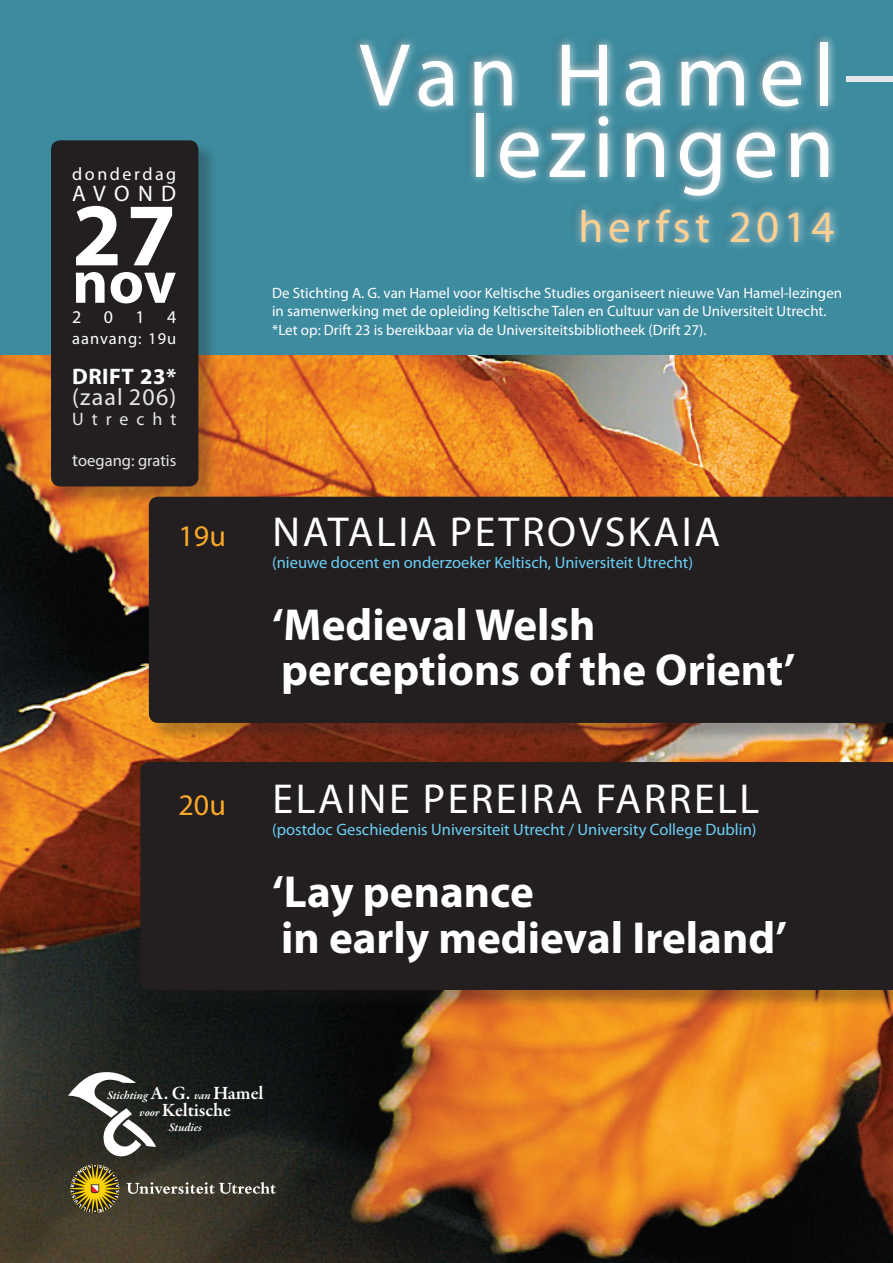
<style>
.page{position:relative;width:893px;height:1263px;background:#fff}
.page>*{position:absolute;margin:0;border:0;box-sizing:border-box;transform-origin:0 0}
.t1{font:90px/71.4px "Myriad Kelten";letter-spacing:.07em;color:#fff;text-align:right}
.t2{font:700 90px "Myriad Kelten";color:#fff}
.t3{font:700 61.5px "Myriad Kelten";color:#fff}
.t4{font:700 45px/45.9px "Myriad Kelten";color:#fff}
.t5{font:45px "Myriad Kelten";letter-spacing:.1em;color:#fdd091}
.t6{font:42px "Myriad Kelten";letter-spacing:.06em;color:#fff}
.t7{font:30px "Myriad Kelten";color:#faa828}
.t8{font:24px "Myriad Kelten";letter-spacing:.05em;color:#e6e7e9}
.t9{font:700 22.5px "Myriad Kelten";letter-spacing:.02em;color:#fff}
.t10{font:22.5px "Myriad Kelten";letter-spacing:.375em;color:#fff}
.t11{font:600 19.05px "Garamond Premr Pro";letter-spacing:-.005em;color:#fff}
.t12{font:18px "Myriad Kelten";letter-spacing:.14em;color:#fff}
.t13{font:18px "Myriad Kelten";letter-spacing:.44em;color:#e6e7e9}
.t14{font:16.5px "Myriad Kelten";color:#6bcff6}
.t15{font:16.5px "Myriad Kelten";color:#e6e7e9}
.t16{font:16.5px "Myriad Kelten";letter-spacing:.06em;color:#fff}
.t17{font:15px/18.8px "Myriad Kelten";color:#fff}
.t18{font:italic 600 11.85px "Garamond Premr Pro";letter-spacing:-.005em;color:#fff}
.s1{font-size:18px}
.s2{font-style:normal;font-size:19.05px}
.s3{font-style:italic;font-size:11.85px}
</style>
<div class="page">
<img style="left:0;top:355px;width:893px;height:908px">
<div style="left:0;top:0;width:893px;height:355px;background:#3d8b9f"></div>
<div style="left:351px;top:33px;width:491px;height:218px;background:#fff;opacity:.88"></div>
<div style="left:53px;top:143px;width:164px;height:362px;background:#231f20;opacity:.29"></div>
<div style="left:52px;top:141px;width:146px;height:345px;background:#231f20;border-radius:9px"></div>
<div style="left:51px;top:140px;width:147px;height:346px;border:2px solid #231f20;border-radius:9px"></div>
<div style="left:151px;top:499px;width:742px;height:242px;background:#231f20;opacity:.29"></div>
<div style="left:149px;top:497px;width:744px;height:226px;background:#231f20"></div>
<div style="left:143px;top:764px;width:750px;height:244px;background:#231f20;opacity:.29"></div>
<div style="left:140px;top:762px;width:753px;height:228px;background:#231f20"></div>
<svg style="left:68px;top:1071px;width:88px;height:86px"></svg>
<svg style="left:127px;top:1182px;width:149px;height:12px;background:#747168"></svg>
<svg style="left:70px;top:1164px;width:50px;height:49px;background:#826f26"></svg>
<p class="t12" style="left:72px;top:162px;width:106px">donderdag</p>
<h3 class="t10" style="left:72px;top:178px;width:106px">AVOND</h3>
<h1 class="t2" style="left:72px;top:176px;width:106px">27</h1>
<h2 class="t3" style="left:72px;top:242px;width:106px">nov</h2>
<p class="t12" style="left:72px;top:305px;width:106px">2014</p>
<p class="t16" style="left:72px;top:327px;width:106px">aanvang: 19u</p>
<h3 class="t9" style="left:72px;top:362px;width:106px">DRIFT 23*</h3>
<h3 class="t8" style="left:72px;top:380px;width:106px">(zaal 206)</h3>
<p class="t13" style="left:72px;top:407px;width:106px">Utrecht</p>
<p class="t15" style="left:72px;top:449px;width:106px"><span class="s1">t</span>oegang: gratis</p>
<h3 class="t7" style="left:179px;top:516px;width:49px">19u</h3>
<h3 class="t7" style="left:179px;top:784px;width:49px">20u</h3>
<h1 class="t1" style="left:359px;top:44px;width:477px">Van Hamel lezingen</h1>
<h3 class="t5" style="left:579px;top:196px;width:257px">herfst 2014</h3>
<p class="t17" style="left:272px;top:284px;width:571px">De Stichting A. G. van Hamel voor Keltische Studies organiseert nieuwe Van Hamel-lezingen in samenwerking met de opleiding Keltische Talen en Cultuur van de Universiteit Utrecht. *Let op: Drift 23 is bereikbaar via de Universiteitsbibliotheek (Drift 27).</p>
<h3 class="t6" style="left:273px;top:503px;width:444px">Natalia Petrovskaia</h3>
<p class="t14" style="left:272px;top:551px;width:422px">(nieuwe docent en onderzoeker Keltisch, Universiteit Utrecht)</p>
<h3 class="t4" style="left:272px;top:601px;width:525px">‘Medieval Welsh perceptions of the Orient’</h3>
<h3 class="t6" style="left:273px;top:770px;width:488px">Elaine Pereira Farrell</h3>
<p class="t14" style="left:272px;top:818px;width:486px">(postdoc Geschiedenis Universiteit Utrecht / University College Dublin)</p>
<h3 class="t4" style="left:272px;top:868px;width:516px">‘Lay penance<br>in early medieval Ireland’</h3>
<p class="t18" style="left:107px;top:1087px;width:158px">Stichting <span class="s2">A. G.</span> van <span class="s2">Hamel</span></p>
<p class="t11" style="left:140px;top:1099px;width:93px"><span class="s3">voor</span> Keltische</p>
<p class="t18" style="left:169px;top:1120px;width:34px">Studies</p>
</div>
